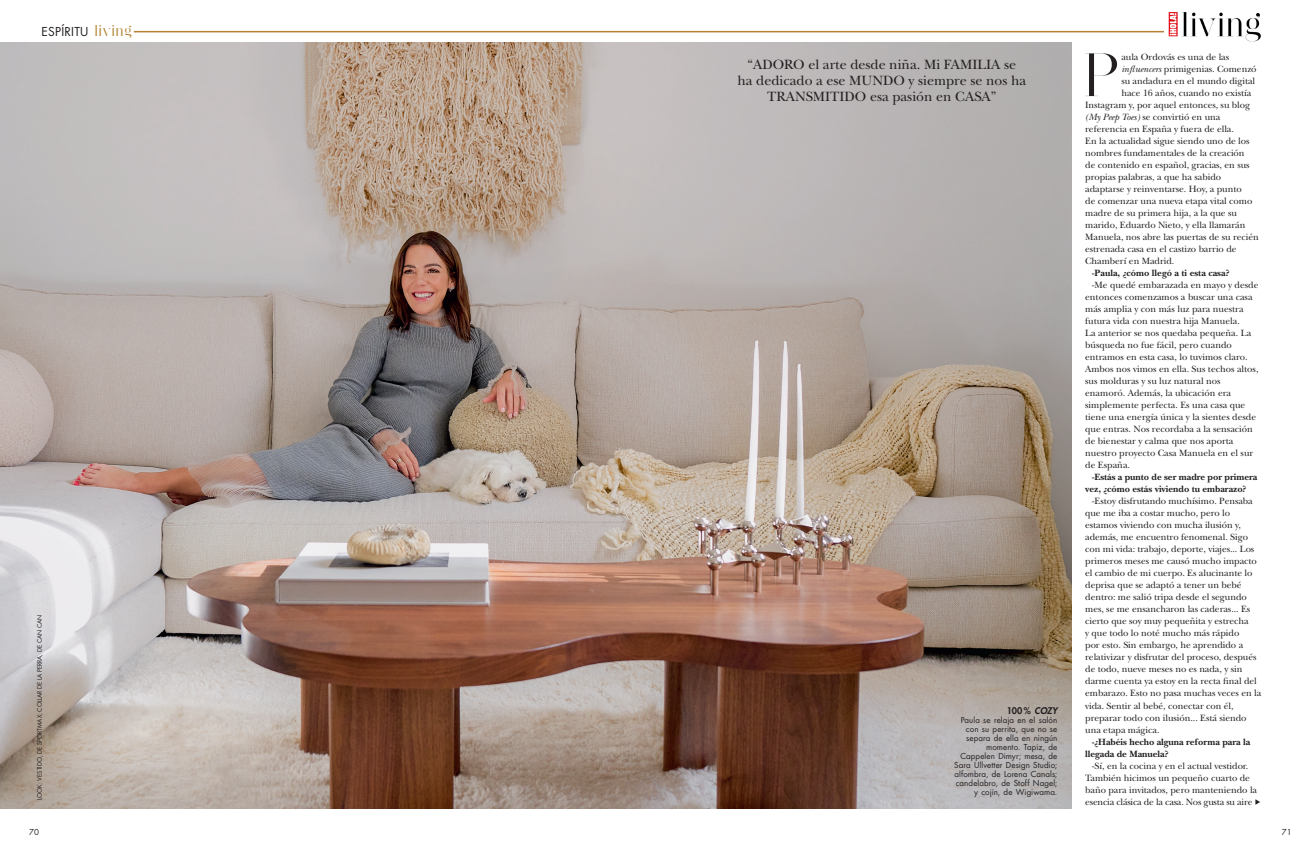
<style>
.page{position:relative;width:1304px;height:851px;background:#fff}
.page>*{position:absolute;margin:0;border:0;box-sizing:border-box;transform-origin:0 0}
.TXT{font:60.9px "Narziss";color:#231f20}
.t1{font:14px/16px "New Baskerville Std";color:#231f20;text-align:center}
.t2{font:12px "Futura Std";letter-spacing:.02em;color:#231f20}
.TXT_SINcap{font:9.5px/12px "New Baskerville Std";letter-spacing:-.005em;color:#231f20}
.TXT-2{font:9.5px "New Baskerville Std";letter-spacing:-.005em;color:#231f20}
.TXT_SINcap-2{font:700 9.5px/12px "New Baskerville Std";letter-spacing:-.005em;color:#231f20}
.TXT_PREGUNTA{font:700 9.5px "New Baskerville Std";color:#231f20}
._00_ENTRADILLA{font:800 9px "Futura Std";color:#231f20}
._00_ENTRADILLA-2{font:8px/9px "Futura Std";letter-spacing:.01em;color:#231f20;text-align:right}
.t3{font:8px "Futura PT";color:#231f20}
.CAPTION_BLACK{font:8px "Futura Std";color:#231f20}
.t4{font:6px "Futura Std";letter-spacing:-.015em;color:#231f20}
.s1{font-family:"Narziss";font-size:15.6px;color:#b18333}
.s2{font-style:italic}
</style>
<div class="page">
<hr style="left:134px;top:31px;width:1127px;height:1px;background:#b18333">
<img style="left:0;top:43px;width:1071px;height:765px">
<div style="left:1164px;top:11px;width:101px;height:32px;background:#fff"></div>
<img style="left:1168px;top:12px;width:93px;height:30px">
<p class="t2" style="left:42px;top:24px;width:92px">ESPÍRITU <span class="s1">living</span></p>
<p class="TXT" style="left:1084px;top:39px;width:36px">P</p>
<p class="TXT-2" style="left:1121px;top:51px;width:109px">aula Ordovás es una de las</p>
<p class="t1" style="left:738px;top:56px;width:290px">“ADORO el arte desde niña. Mi FAMILIA se<br>ha dedicado a ese MUNDO y siempre se nos ha<br>TRANSMITIDO esa pasión en CASA”</p>
<p class="TXT-2" style="left:1121px;top:63px;width:137px"><span class="s2">influencers</span> primigenias. Comenzó</p>
<p class="TXT-2" style="left:1121px;top:75px;width:135px">su andadura en el mundo digital</p>
<p class="TXT-2" style="left:1121px;top:87px;width:132px">hace 16 años, cuando no existía</p>
<p class="TXT-2" style="left:1085px;top:99px;width:166px">Instagram y, por aquel entonces, su blog</p>
<p class="TXT-2" style="left:1085px;top:111px;width:137px"><span class="s2">(My Peep Toes)</span> se convirtió en una</p>
<p class="TXT-2" style="left:1085px;top:123px;width:150px">referencia en España y fuera de ella.</p>
<p class="TXT-2" style="left:1085px;top:135px;width:166px">En la actualidad sigue siendo uno de los</p>
<p class="TXT-2" style="left:1085px;top:147px;width:161px">nombres fundamentales de la creación</p>
<p class="TXT-2" style="left:1085px;top:159px;width:166px">de contenido en español, gracias, en sus</p>
<p class="TXT-2" style="left:1085px;top:171px;width:137px">propias palabras, a que ha sabido</p>
<p class="TXT-2" style="left:1085px;top:183px;width:158px">adaptarse y reinventarse. Hoy, a punto</p>
<p class="TXT-2" style="left:1085px;top:195px;width:169px">de comenzar una nueva etapa vital como</p>
<p class="TXT-2" style="left:1085px;top:207px;width:153px">madre de su primera hija, a la que su</p>
<p class="TXT-2" style="left:1085px;top:219px;width:162px">marido, Eduardo Nieto, y ella llamarán</p>
<p class="TXT-2" style="left:1085px;top:231px;width:175px">Manuela, nos abre las puertas de su recién</p>
<p class="TXT-2" style="left:1085px;top:243px;width:153px">estrenada casa en el castizo barrio de</p>
<p class="TXT-2" style="left:1085px;top:255px;width:91px">Chamberí en Madrid.</p>
<p class="TXT_PREGUNTA" style="left:1092px;top:267px;width:139px">-Paula, ¿cómo llegó a ti esta casa?</p>
<p class="TXT_SINcap" style="left:1085px;top:279px;width:175px;text-indent:7px">-Me quedé embarazada en mayo y desde entonces comenzamos a buscar una casa más amplia y con más luz para nuestra futura vida con nuestra hija Manuela.<br>La anterior se nos quedaba pequeña. La búsqueda no fue fácil, pero cuando entramos en esta casa, lo tuvimos claro.<br>Ambos nos vimos en ella. Sus techos altos, sus molduras y su luz natural nos enamoró. Además, la ubicación era simplemente perfecta. Es una casa que tiene una energía única y la sientes desde que entras. Nos recordaba a la sensación de bienestar y calma que nos aporta nuestro proyecto Casa Manuela en el sur de España.</p>
<p class="TXT_SINcap-2" style="left:1085px;top:471px;width:174px;text-indent:7px">-Estás a punto de ser madre por primera vez, ¿cómo estás viviendo tu embarazo?</p>
<p class="TXT_SINcap" style="left:1085px;top:495px;width:178px;text-indent:7px">-Estoy disfrutando muchísimo. Pensaba que me iba a costar mucho, pero lo estamos viviendo con mucha ilusión y, además, me encuentro fenomenal. Sigo con mi vida: trabajo, deporte, viajes... Los primeros meses me causó mucho impacto el cambio de mi cuerpo. Es alucinante lo deprisa que se adaptó a tener un bebé dentro: me salió tripa desde el segundo mes, se me ensancharon las caderas... Es cierto que soy muy pequeñita y estrecha<br>y que todo lo noté mucho más rápido<br>por esto. Sin embargo, he aprendido a relativizar y disfrutar del proceso, después de todo, nueve meses no es nada, y sin darme cuenta ya estoy en la recta final del embarazo. Esto no pasa muchas veces en la vida. Sentir al bebé, conectar con él, preparar todo con ilusión... Está siendo una etapa mágica.</p>
<p class="TXT_SINcap-2" style="left:1085px;top:735px;width:167px;text-indent:7px">-¿Habéis hecho alguna reforma para la llegada de Manuela?</p>
<p class="TXT_SINcap" style="left:1085px;top:759px;width:173px;text-indent:7px">-Sí, en la cocina y en el actual vestidor.<br>También hicimos un pequeño cuarto de baño para invitados, pero manteniendo la esencia clásica de la casa. Nos gusta su aire</p>
<p class="t4" style="left:36px;top:799px;width:186px;rotate:-90deg">LOOK: VESTIDO, DE SPORTMAX; COLLAR DE LA PERRA, DE CAN CAN</p>
<p class="CAPTION_BLACK" style="left:29px;top:827px;width:11px">70</p>
<p class="CAPTION_BLACK" style="left:1282px;top:827px;width:11px">71</p>
<p class="_00_ENTRADILLA" style="left:1007px;top:704px;width:52px">100 % <span class="s2">COZY</span></p>
<p class="_00_ENTRADILLA-2" style="left:954px;top:715px;width:105px">Paula se relaja en el salón con su perrita, que no se separa de ella en ningún momento. Tapiz, de<br>Cappelen Dimyr; mesa, de<br>Sara Ullvetter Design Studio; alfombra, de Lorena Canals; candelabro, de Stoff Nagel; y cojín, de Wigiwama.</p>
<p class="t3" style="left:1276px;top:827px;width:23px">&lt;#B#&gt;</p>
</div>
